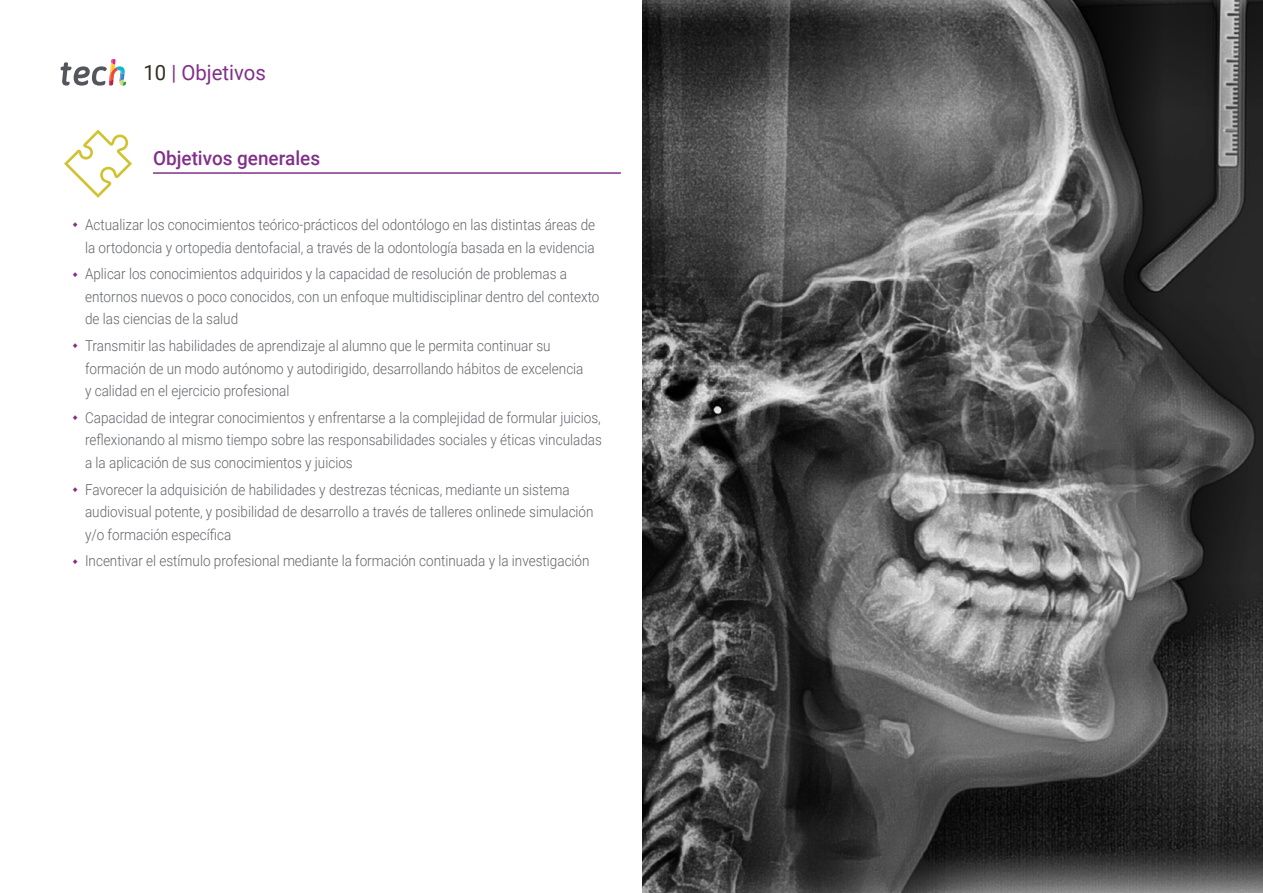
<style>
.page{position:relative;width:1263px;height:893px;background:#fff}
.page>*{position:absolute;margin:0;border:0;box-sizing:border-box;transform-origin:0 0}
.t1{font:21px "Roboto";color:#813089}
.t2{font:500 19.5px "Roboto";color:#813089}
.t3{font:300 15px/22.5px "Roboto";color:#61646a;scale:.9 1}
.s1{color:#312e20}
.s2{color:#7f3089}
</style>
<div class="page">
<hr style="left:153px;top:173px;width:468px;height:1px;background:#813089">
<svg style="left:64px;top:130px;width:68px;height:68px"></svg>
<svg style="left:61px;top:59px;width:65px;height:27px"></svg>
<img style="left:642px;top:0;width:621px;height:893px">
<h1 class="t1" style="left:144px;top:57px;width:124px"><span class="s1">10</span> <span class="s2">|</span> Objetivos</h1>
<h2 class="t2" style="left:153px;top:144px;width:169px">Objetivos generales</h2>
<p class="t3" style="left:85px;top:213px;width:568px">Actualizar los conocimientos teórico-prácticos del odontólogo en las distintas áreas de la ortodoncia y ortopedia dentofacial, a través de la odontología basada en la evidencia</p>
<p class="t3" style="left:85px;top:262px;width:573px">Aplicar los conocimientos adquiridos y la capacidad de resolución de problemas a entornos nuevos o poco conocidos, con un enfoque multidisciplinar dentro del contexto de las ciencias de la salud</p>
<p class="t3" style="left:85px;top:334px;width:555px">Transmitir las habilidades de aprendizaje al alumno que le permita continuar su formación de un modo autónomo y autodirigido, desarrollando hábitos de excelencia y calidad en el ejercicio profesional</p>
<p class="t3" style="left:85px;top:406px;width:576px;text-align:justify">Capacidad de integrar conocimientos y enfrentarse a la complejidad de formular juicios, reflexionando al mismo tiempo sobre las responsabilidades sociales y éticas vinculadas a la aplicación de sus conocimientos y juicios</p>
<p class="t3" style="left:85px;top:477px;width:567px">Favorecer la adquisición de habilidades y destrezas técnicas, mediante un sistema audiovisual potente, y posibilidad de desarrollo a través de talleres onlinede simulación y/o formación específica</p>
<p class="t3" style="left:85px;top:549px;width:562px">Incentivar el estímulo profesional mediante la formación continuada y la investigación</p>
</div>
